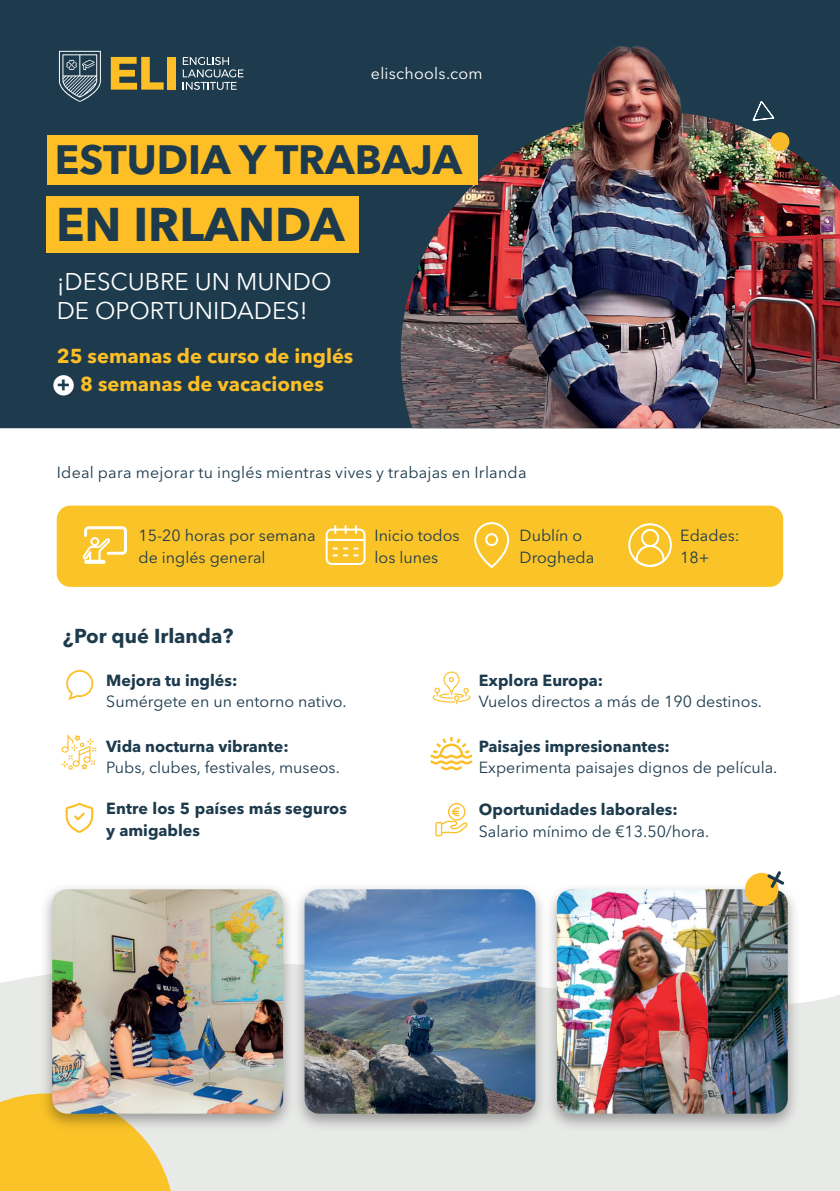
<style>
.page{position:relative;width:840px;height:1191px;background:#fff}
.page>*{position:absolute;margin:0;border:0;box-sizing:border-box;transform-origin:0 0}
.t1{font:700 46.8px "Avenir Next LT Pro";color:#1d3b4d}
.t2{font:700 40.6px "Avenir Next LT Pro";color:#1d3b4d}
.t3{font:24px/28.8px "Avenir Next LT Pro";color:#fff}
.t4{font:700 20px/28px "Avenir Next LT Pro";color:#fdbe26}
.t5{font:700 20px "Avenir Next LT Pro";color:#1d3b4d}
.t6{font:16px/21.2px "Avenir Next LT Pro";color:#1d3b4d}
.t7{font:700 16px/21.4px "Avenir Next LT Pro";color:#1d3b4d}
.t8{font:16px "Avenir Next LT Pro";letter-spacing:.015em;color:#fff}
.s1{color:#1d3b4d}
</style>
<div class="page">
<div style="left:0;top:981px;width:839px;height:210px;background:#e8eae8"></div>
<div style="left:0;top:0;width:839px;height:428px;background:#1d3b4d"></div>
<svg style="left:111px;top:57px;width:52px;height:33px"></svg>
<div style="left:167px;top:57px;width:9px;height:33px;background:#fdbe26"></div>
<svg style="left:183px;top:57px;width:60px;height:33px"></svg>
<svg style="left:59px;top:51px;width:42px;height:51px"></svg>
<img style="left:385px;top:112px;width:454px;height:316px">
<img style="left:567px;top:39px;width:129px;height:102px">
<svg style="left:751px;top:99px;width:24px;height:22px"></svg>
<svg style="left:768px;top:131px;width:22px;height:21px"></svg>
<div style="left:47px;top:136px;width:430px;height:49px;background:#fdbe26"></div>
<div style="left:47px;top:196px;width:312px;height:57px;background:#fdbe26"></div>
<div style="left:53px;top:375px;width:21px;height:20px;background:#fff;border-radius:50%"></div>
<div style="left:57px;top:505px;width:725px;height:82px;background:#fac428;border-radius:13px"></div>
<div style="left:474px;top:522px;width:35px;height:46px;border:2px solid #fff;border-radius:16px"></div>
<div style="left:485px;top:533px;width:13px;height:13px;border:2px solid #fff;border-radius:50%"></div>
<svg style="left:628px;top:523px;width:44px;height:44px"></svg>
<svg style="left:84px;top:560px;width:21px;height:4px"></svg>
<svg style="left:83px;top:526px;width:44px;height:36px"></svg>
<div style="left:325px;top:528px;width:40px;height:37px;border:2px solid #fff;border-radius:5px"></div>
<hr style="left:326px;top:539px;width:38px;height:2px;background:#fff">
<svg style="left:344px;top:526px;width:2px;height:7px"></svg>
<svg style="left:334px;top:526px;width:2px;height:7px"></svg>
<svg style="left:355px;top:526px;width:2px;height:7px"></svg>
<svg style="left:333px;top:547px;width:4px;height:9px"></svg>
<svg style="left:344px;top:547px;width:3px;height:9px"></svg>
<svg style="left:354px;top:547px;width:3px;height:9px"></svg>
<svg style="left:430px;top:737px;width:42px;height:33px"></svg>
<svg style="left:432px;top:671px;width:38px;height:33px"></svg>
<svg style="left:61px;top:734px;width:35px;height:35px"></svg>
<svg style="left:65px;top:802px;width:28px;height:31px"></svg>
<svg style="left:66px;top:670px;width:28px;height:30px"></svg>
<svg style="left:0;top:1093px;width:174px;height:98px"></svg>
<img style="left:10px;top:888px;width:265px;height:248px">
<img style="left:52px;top:889px;width:223px;height:224px">
<img style="left:275px;top:803px;width:261px;height:352px">
<img style="left:304px;top:889px;width:231px;height:224px">
<img style="left:536px;top:872px;width:271px;height:319px">
<img style="left:556px;top:889px;width:231px;height:224px">
<div style="left:744px;top:873px;width:34px;height:33px;background:#fdbe28;border-radius:50%"></div>
<svg style="left:766px;top:871px;width:18px;height:17px"></svg>
<p class="t8" style="left:371px;top:64px;width:113px">elischools.com</p>
<h2 class="t2" style="left:55px;top:135px;width:408px">ESTUDIA Y TRABAJA</h2>
<h1 class="t1" style="left:56px;top:196px;width:290px">EN IRLANDA</h1>
<h3 class="t3" style="left:57px;top:267px;width:276px">¡DESCUBRE UN MUNDO<br>DE OPORTUNIDADES!</h3>
<p class="t4" style="left:57px;top:342px;width:298px">25 semanas de curso de inglés <span class="s1">+</span> 8 semanas de vacaciones</p>
<p class="t6" style="left:57px;top:462px;width:471px">Ideal para mejorar tu inglés mientras vives y trabajas en Irlanda</p>
<p class="t6" style="left:138px;top:525px;width:179px">15-20 horas por semana de inglés general</p>
<p class="t6" style="left:374px;top:525px;width:87px">Inicio todos los lunes</p>
<p class="t6" style="left:519px;top:525px;width:76px">Dublín o<br>Drogheda</p>
<p class="t6" style="left:680px;top:525px;width:61px">Edades:<br>18+</p>
<p class="t5" style="left:63px;top:624px;width:171px">¿Por qué Irlanda?</p>
<p class="t7" style="left:106px;top:669px;width:132px">Mejora tu inglés:</p>
<p class="t6" style="left:106px;top:691px;width:242px">Sumérgete en un entorno nativo.</p>
<p class="t7" style="left:106px;top:735px;width:184px">Vida nocturna vibrante:</p>
<p class="t6" style="left:106px;top:757px;width:235px">Pubs, clubes, festivales, museos.</p>
<p class="t7" style="left:478px;top:669px;width:126px">Explora Europa:</p>
<p class="t6" style="left:478px;top:691px;width:284px">Vuelos directos a más de 190 destinos.</p>
<p class="t7" style="left:478px;top:735px;width:192px">Paisajes impresionantes:</p>
<p class="t6" style="left:478px;top:757px;width:300px">Experimenta paisajes dignos de película.</p>
<p class="t7" style="left:106px;top:797px;width:242px">Entre los 5 países más seguros y amigables</p>
<p class="t7" style="left:478px;top:798px;width:200px">Oportunidades laborales:</p>
<p class="t6" style="left:478px;top:820px;width:232px">Salario mínimo de €13.50/hora.</p>
</div>
